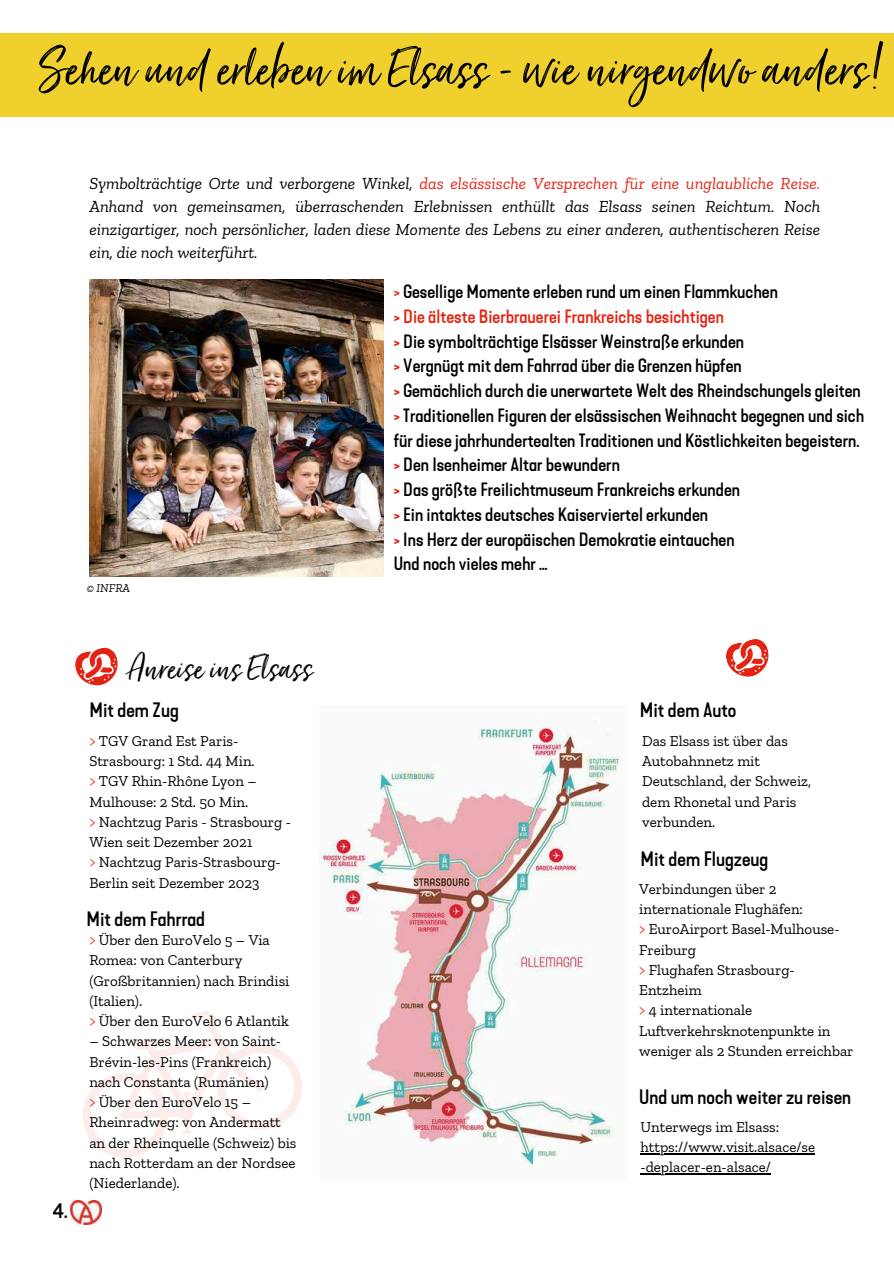
<style>
.page{position:relative;width:894px;height:1264px;background:#fff}
.page>*{position:absolute;margin:0;border:0;box-sizing:border-box;transform-origin:0 0}
.t1{font:64.5px "Just Lovely";color:#000}
.t2{font:42px "Just Lovely";color:#000}
.t3{font:21px "Kapra Neue Pro Medium Expanded Rounded";color:#000}
.t4{font:19.5px "Kapra Neue Pro Medium Expanded Rounded";color:#000}
.t5{font:18px/24.8px "Kapra Neue Pro Medium Expanded Rounded";color:#000}
.t6{font:italic 16.8px/23px "Zilla Slab";color:#000;text-align:justify}
.t7{font:15px/20.2px "Zilla Slab";color:#000}
.t8{font:italic 12px "Zilla Slab";color:#000}
.s1{color:#e42313}
.s2{color:#e63232}
</style>
<div class="page">
<svg style="left:726px;top:639px;width:43px;height:38px"></svg>
<svg style="left:75px;top:647px;width:43px;height:39px"></svg>
<img style="left:320px;top:717px;width:301px;height:452px">
<img style="left:89px;top:280px;width:294px;height:297px">
<img style="left:70px;top:1200px;width:32px;height:24px">
<hr style="left:640px;top:1152px;width:174px;height:2px;background:#000">
<hr style="left:640px;top:1173px;width:130px;height:1px;background:#000">
<svg style="left:83px;top:1011px;width:219px;height:147px"></svg>
<div style="left:0;top:34px;width:893px;height:83px;background:#efd02c"></div>
<h1 class="t1" style="left:40px;top:29px;width:845px">Sehenunderlebenim Elsass - wienirgendwoanders!</h1>
<p class="t6" style="left:89px;top:171px;width:732px">Symbolträchtige Orte und verborgene Winkel, <span class="s1">das elsässische Versprechen für eine unglaubliche Reise.<br></span>Anhand von gemeinsamen, überraschenden Erlebnissen enthüllt das Elsass seinen Reichtum. Noch einzigartiger, noch persönlicher, laden diese Momente des Lebens zu einer anderen, authentischeren Reise ein, die noch weiterführt.</p>
<p class="t8" style="left:86px;top:580px;width:45px">© INFRA</p>
<h3 class="t3" style="left:53px;top:1198px;width:16px">4.</h3>
<h2 class="t2" style="left:128px;top:642px;width:187px">Anreise insElsass</h2>
<h3 class="t4" style="left:89px;top:699px;width:91px">Mit dem Zug</h3>
<p class="t7" style="left:89px;top:730px;width:203px"><span class="s1">&gt;</span> TGV Grand Est Paris-<br>Strasbourg: 1 Std. 44 Min.<br><span class="s1">&gt;</span> TGV Rhin-Rhône Lyon –<br>Mulhouse: 2 Std. 50 Min.<br><span class="s1">&gt;</span> Nachtzug Paris - Strasbourg -<br>Wien seit Dezember 2021<br><span class="s2">&gt;</span> Nachtzug Paris-Strasbourg-<br>Berlin seit Dezember 2023</p>
<h3 class="t4" style="left:86px;top:907px;width:120px">Mit dem Fahrrad</h3>
<p class="t7" style="left:89px;top:929px;width:201px"><span class="s1">&gt;</span> Über den EuroVelo 5 – Via<br>Romea: von Canterbury (Großbritannien) nach Brindisi (Italien).<br><span class="s1">&gt;</span> Über den EuroVelo 6 Atlantik</p>
<p class="t7" style="left:89px;top:1031px;width:209px">– Schwarzes Meer: von Saint-<br>Brévin-les-Pins (Frankreich) nach Constanta (Rumänien)<br><span class="s1">&gt;</span> Über den EuroVelo 15 –<br>Rheinradweg: von Andermatt an der Rheinquelle (Schweiz) bis nach Rotterdam an der Nordsee (Niederlande).</p>
<p class="t5" style="left:393px;top:280px;width:472px"><span class="s2">&gt;</span> Gesellige Momente erleben rund um einen Flammkuchen<br><span class="s1">&gt; Die älteste Bierbrauerei Frankreichs besichtigen<br>&gt;</span> Die symbolträchtige Elsässer Weinstraße erkunden<br><span class="s1">&gt;</span> Vergnügt mit dem Fahrrad über die Grenzen hüpfen<br><span class="s1">&gt;</span> Gemächlich durch die unerwartete Welt des Rheindschungels gleiten <span class="s1">&gt;</span> Traditionellen Figuren der elsässischen Weihnacht begegnen und sich für diese jahrhundertealten Traditionen und Köstlichkeiten begeistern. <span class="s1">&gt;</span> Den Isenheimer Altar bewundern<br><span class="s1">&gt;</span> Das größte Freilichtmuseum Frankreichs erkunden<br><span class="s1">&gt;</span> Ein intaktes deutsches Kaiserviertel erkunden<br><span class="s1">&gt;</span> Ins Herz der europäischen Demokratie eintauchen<br>Und noch vieles mehr …</p>
<h3 class="t4" style="left:639px;top:699px;width:98px">Mit dem Auto</h3>
<p class="t7" style="left:642px;top:730px;width:170px">Das Elsass ist über das<br>Autobahnnetz mit<br>Deutschland, der Schweiz, dem Rhonetal und Paris verbunden.</p>
<h3 class="t4" style="left:640px;top:847px;width:129px">Mit dem Flugzeug</h3>
<p class="t7" style="left:639px;top:878px;width:216px">Verbindungen über 2 internationale Flughäfen:<br><span class="s1">&gt;</span> EuroAirport Basel-Mulhouse-<br>Freiburg<br><span class="s1">&gt;</span> Flughafen Strasbourg-<br>Entzheim<br><span class="s1">&gt;</span> 4 internationale<br>Luftverkehrsknotenpunkte in weniger als 2 Stunden erreichbar</p>
<h3 class="t4" style="left:639px;top:1085px;width:213px">Und um noch weiter zu reisen</h3>
<p class="t7" style="left:640px;top:1116px;width:176px">Unterwegs im Elsass: https://www.visit.alsace/se -deplacer-en-alsace/</p>
</div>
